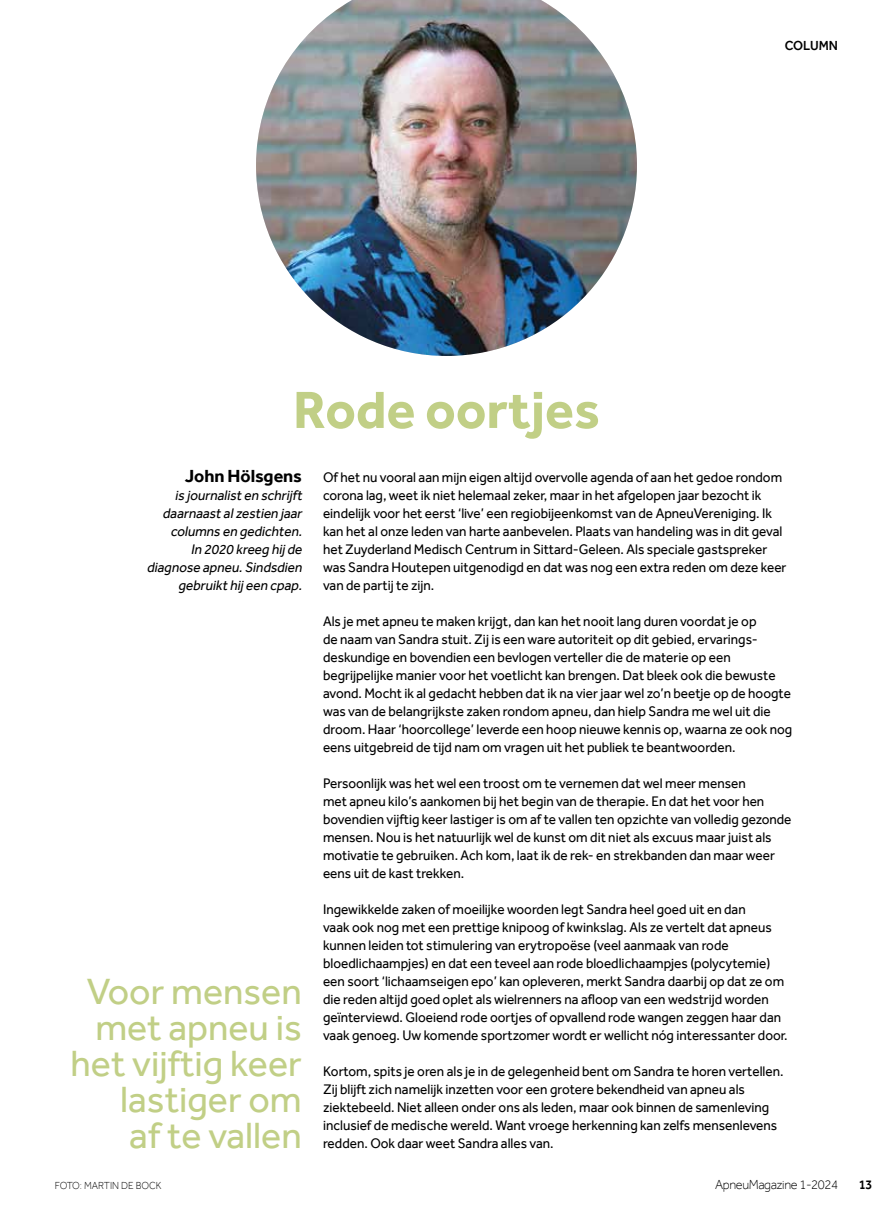
<style>
.page{position:relative;width:893px;height:1212px;background:#fff}
.page>*{position:absolute;margin:0;border:0;box-sizing:border-box;transform-origin:0 0}
.t1{font:700 54px "Effra";color:#c1cf86}
.t2{font:37.5px/36px "Effra";color:#c1cf86;text-align:right}
.t3{font:700 18px "Effra";letter-spacing:-.005em;color:#000}
.t4{font:14.25px/18px "Effra";color:#000;scale:.95 1}
.t5{font:italic 14.25px/18px "Effra";color:#000;text-align:right;scale:.95 1}
.t6{font:300 13.5px "Effra";letter-spacing:-.03em;color:#000;scale:.95 1}
.t7{font:500 13.5px "Effra";letter-spacing:-.005em;color:#000;scale:.95 1}
.t8{font:300 10.5px "Effra";color:#000;scale:.95 1}
</style>
<div class="page">
<img style="left:256px;top:0;width:381px;height:356px">
<h1 class="t1" style="left:293px;top:377px;width:308px">Rode oortjes</h1>
<p class="t7" style="left:785px;top:37px;width:58px">COLUMN</p>
<p class="t3" style="left:185px;top:465px;width:118px">John Hölsgens</p>
<p class="t5" style="left:147px;top:486px;width:168px">is journalisten schrijft daarnaastalzestien jaar columns en gedichten.<br>In 2020 kreeg hij de diagnose apneu.Sindsdien gebruikthij een cpap.</p>
<h2 class="t2" style="left:71px;top:973px;width:233px">Voor mensen met apneu is het vijftig keer lastiger om<br>af te vallen</h2>
<p class="t8" style="left:55px;top:1179px;width:114px">FOTO: MARTIN DE BOCK</p>
<p class="t4" style="left:323px;top:468px;width:489px">Of het nu vooral aan mijn eigen altijd overvolle agenda of aan het gedoe rondom corona lag, weet ik niet helemaal zeker, maar in het afgelopen jaar bezocht ik eindelijk voor het eerst ‘live’ een regiobijeenkomst van de ApneuVereniging. Ik kan het al onze leden van harte aanbevelen. Plaats van handeling was in dit geval het Zuyderland Medisch Centrum in Sittard-Geleen. Als speciale gastspreker was Sandra Houtepen uitgenodigd en dat was nog een extra reden om deze keer van de partij te zijn.</p>
<p class="t4" style="left:323px;top:612px;width:495px">Als je met apneu te maken krijgt, dan kan het nooit lang duren voordat je op<br>de naam van Sandra stuit. Zij is een ware autoriteit op dit gebied, ervarings&shy;deskundige en bovendien een bevlogen verteller die de materie op een begrijpelijke manier voor het voetlicht kan brengen. Dat bleek ook die bewuste avond. Mocht ik al gedacht hebben dat ik na vier jaar wel zo’n beetje op de hoogte was van de belangrijkste zaken rondom apneu, dan hielp Sandra me wel uit die droom. Haar ‘hoorcollege’ leverde een hoop nieuwe kennis op, waarna ze ook nog eens uitgebreid de tijd nam om vragen uit het publiek te beantwoorden.</p>
<p class="t4" style="left:323px;top:774px;width:495px">Persoonlijk was het wel een troost om te vernemen dat wel meer mensen<br>met apneu kilo’s aankomen bij het begin van de therapie. En dat het voor hen bovendien vijftig keer lastiger is om af te vallen ten opzichte van volledig gezonde mensen. Nou is het natuurlijk wel de kunst om dit niet als excuus maar juist als motivatie te gebruiken. Ach kom, laat ik de rek- en strekbanden dan maar weer eens uit de kast trekken.</p>
<p class="t4" style="left:323px;top:900px;width:491px">Ingewikkelde zaken of moeilijke woorden legt Sandra heel goed uit en dan<br>vaak ook nog met een prettige knipoog of kwinkslag. Als ze vertelt dat apneus kunnen leiden tot stimulering van erytropoëse (veel aanmaak van rode bloedlichaampjes) en dat een teveel aan rode bloedlichaampjes (polycytemie) een soort ‘lichaamseigen epo’ kan opleveren, merkt Sandra daarbij op dat ze om die reden altijd goed oplet als wielrenners na afloop van een wedstrijd worden geïnterviewd. Gloeiend rode oortjes of opvallend rode wangen zeggen haar dan vaak genoeg. Uw komende sportzomer wordt er wellicht nóg interessanter door.</p>
<p class="t4" style="left:323px;top:1062px;width:486px">Kortom, spits je oren als je in de gelegenheid bent om Sandra te horen vertellen.<br>Zij blijft zich namelijk inzetten voor een grotere bekendheid van apneu als ziektebeeld. Niet alleen onder ons als leden, maar ook binnen de samenleving inclusief de medische wereld. Want vroege herkenning kan zelfs mensenlevens redden. Ook daar weet Sandra alles van.</p>
<p class="t6" style="left:715px;top:1176px;width:131px">ApneuMagazine 1-2024</p>
<p class="t7" style="left:859px;top:1176px;width:16px">13</p>
</div>
